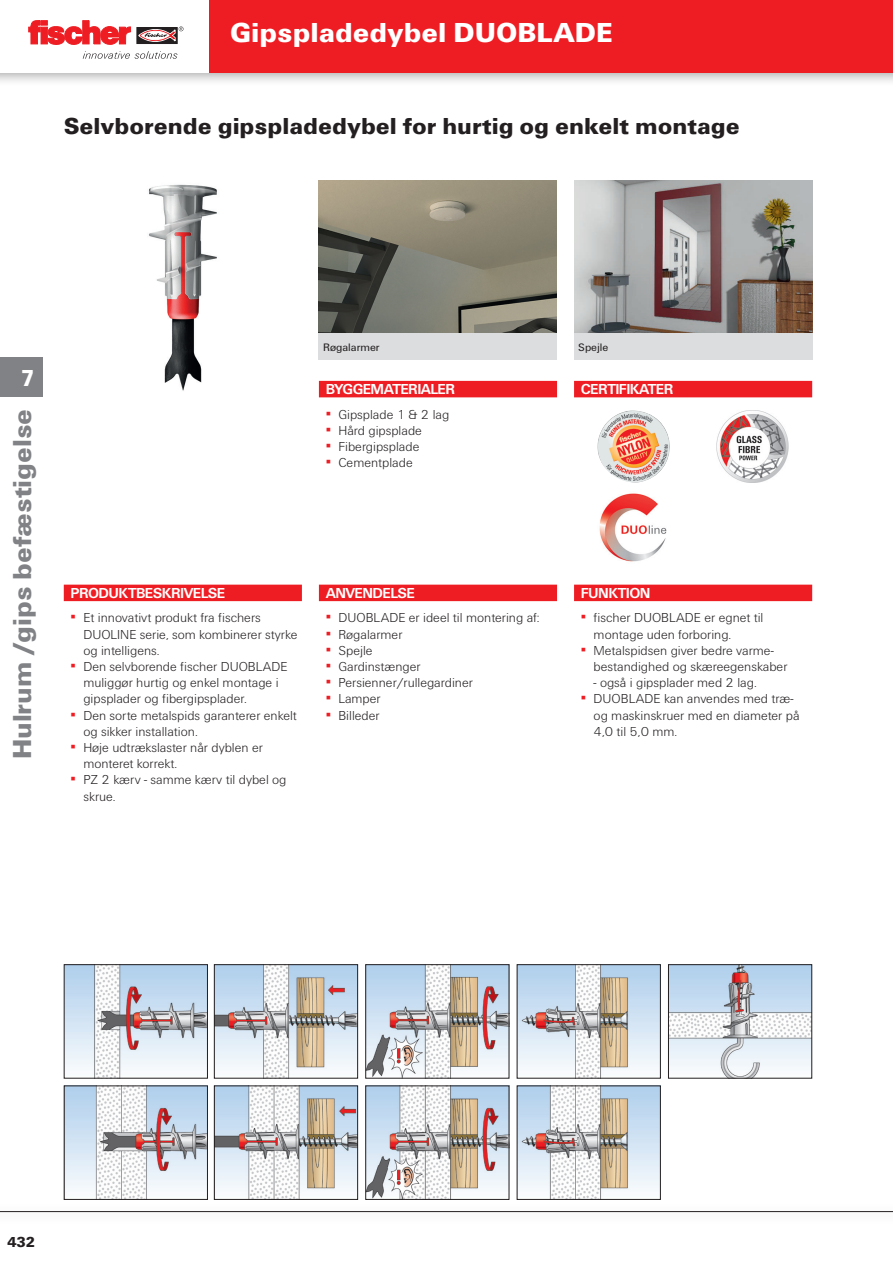
<style>
.page{position:relative;width:893px;height:1263px;background:#fff}
.page>*{position:absolute;margin:0;border:0;box-sizing:border-box;transform-origin:0 0}
.CB_AF_Head1{font:900 28.5px "Fi We";color:#fff}
.t1{font:900 27px "Fi We";color:#808285}
.CB_AF_Head9{font:900 24px "Fi We";color:#231f20}
.t2{font:900 24px "Fi We";color:#fff;scale:.88 1}
.CB_AF_FIX_H2_BG_RED{font:700 15px "Fi We";letter-spacing:-.04em;color:#fff}
.t3{font:900 15px "Fi We";color:#231f20}
.t4{font:300 13.5px/16.2px "Fi We";color:#231f20}
.t5{font:11.25px "Fi We";color:#231f20}
.s1{font-weight:400;color:#ee1d23}
</style>
<div class="page">
<div style="left:0;top:0;width:893px;height:86px;background:#231f20;opacity:.4"></div>
<div style="left:0;top:0;width:893px;height:72px;background:#ee1d23"></div>
<hr style="left:0;top:1211px;width:893px;height:1px;background:#231f20">
<img style="left:319px;top:180px;width:238px;height:153px">
<img style="left:574px;top:180px;width:238px;height:153px">
<img style="left:216px;top:966px;width:140px;height:110px">
<div style="left:214px;top:964px;width:144px;height:114px;border:1px solid #231f20"></div>
<img style="left:216px;top:1087px;width:140px;height:111px">
<div style="left:214px;top:1085px;width:144px;height:115px;border:1px solid #231f20"></div>
<img style="left:367px;top:966px;width:140px;height:110px">
<div style="left:365px;top:964px;width:144px;height:114px;border:1px solid #231f20"></div>
<img style="left:367px;top:1087px;width:140px;height:111px">
<div style="left:365px;top:1085px;width:144px;height:115px;border:1px solid #231f20"></div>
<img style="left:519px;top:966px;width:140px;height:110px">
<div style="left:517px;top:964px;width:144px;height:114px;border:1px solid #231f20"></div>
<img style="left:519px;top:1087px;width:140px;height:111px">
<div style="left:517px;top:1085px;width:144px;height:115px;border:1px solid #231f20"></div>
<img style="left:670px;top:966px;width:140px;height:110px">
<div style="left:668px;top:964px;width:144px;height:114px;border:1px solid #231f20"></div>
<img style="left:149px;top:184px;width:68px;height:207px">
<img style="left:66px;top:1087px;width:140px;height:111px">
<div style="left:64px;top:1085px;width:144px;height:115px;border:1px solid #231f20"></div>
<img style="left:66px;top:966px;width:140px;height:110px">
<div style="left:64px;top:964px;width:144px;height:114px;border:1px solid #231f20"></div>
<img style="left:716px;top:410px;width:73px;height:72px">
<img style="left:599px;top:493px;width:68px;height:69px">
<div style="left:0;top:0;width:208px;height:72px;background:#fff"></div>
<svg style="left:137px;top:27px;width:41px;height:17px"></svg>
<svg style="left:29px;top:21px;width:102px;height:24px"></svg>
<svg style="left:139px;top:26px;width:44px;height:15px"></svg>
<svg style="left:83px;top:51px;width:94px;height:8px"></svg>
<div style="left:0;top:357px;width:43px;height:40px;background:#808285"></div>
<div style="left:319px;top:333px;width:238px;height:27px;background:#dcdddf"></div>
<div style="left:574px;top:333px;width:238px;height:27px;background:#dcdddf"></div>
<img style="left:597px;top:410px;width:73px;height:72px">
<div style="left:64px;top:585px;width:238px;height:16px;background:#ee1d23"></div>
<div style="left:319px;top:585px;width:238px;height:16px;background:#ee1d23"></div>
<div style="left:319px;top:381px;width:238px;height:16px;background:#ee1d23"></div>
<div style="left:574px;top:381px;width:238px;height:16px;background:#ee1d23"></div>
<div style="left:574px;top:585px;width:238px;height:16px;background:#ee1d23"></div>
<p class="CB_AF_Head1" style="left:230px;top:16px;width:384px">Gipspladedybel DUOBLADE</p>
<p class="CB_AF_Head9" style="left:64px;top:113px;width:678px">Selvborende gipspladedybel for hurtig og enkelt montage</p>
<p class="t2" style="left:21px;top:364px;width:16px">7</p>
<p class="t1" style="left:7px;top:759px;width:352px;rotate:-90deg">Hulrum /gips befæstigelse</p>
<p class="t5" style="left:323px;top:341px;width:58px">Røgalarmer</p>
<p class="t5" style="left:578px;top:341px;width:32px">Spejle</p>
<p class="CB_AF_FIX_H2_BG_RED" style="left:326px;top:381px;width:131px">BYGGEMATERIALER</p>
<p class="t4" style="left:326px;top:406px;width:125px"><span class="s1">▪</span> Gipsplade 1 &amp; 2 lag</p>
<p class="t4" style="left:326px;top:422px;width:98px"><span class="s1">▪</span> Hård gipsplade</p>
<p class="t4" style="left:326px;top:439px;width:95px"><span class="s1">▪</span> Fibergipsplade</p>
<p class="t4" style="left:326px;top:455px;width:89px"><span class="s1">▪</span> Cementplade</p>
<p class="CB_AF_FIX_H2_BG_RED" style="left:581px;top:381px;width:94px">CERTIFIKATER</p>
<p class="CB_AF_FIX_H2_BG_RED" style="left:71px;top:584px;width:156px">PRODUKTBESKRIVELSE</p>
<p class="t4" style="left:83px;top:610px;width:216px;text-indent:-13px"><span class="s1">▪</span> Et innovativt produkt fra fischers<br>DUOLINE serie, som kombinerer styrke og intelligens.</p>
<p class="t4" style="left:83px;top:659px;width:206px;text-indent:-13px"><span class="s1">▪</span> Den selvborende fischer DUOBLADE muliggør hurtig og enkel montage i gipsplader og fibergipsplader.</p>
<p class="t4" style="left:83px;top:707px;width:215px;text-indent:-13px"><span class="s1">▪</span> Den sorte metalspids garanterer enkelt og sikker installation.</p>
<p class="t4" style="left:83px;top:740px;width:181px;text-indent:-13px"><span class="s1">▪</span> Høje udtrækslaster når dyblen er monteret korrekt.</p>
<p class="t4" style="left:83px;top:772px;width:205px;text-indent:-13px"><span class="s1">▪</span> PZ 2 kærv - samme kærv til dybel og skrue.</p>
<p class="CB_AF_FIX_H2_BG_RED" style="left:326px;top:584px;width:91px">ANVENDELSE</p>
<p class="t4" style="left:326px;top:610px;width:215px"><span class="s1">▪</span> DUOBLADE er ideel til montering af:</p>
<p class="t4" style="left:326px;top:626px;width:78px"><span class="s1">▪</span> Røgalarmer</p>
<p class="t4" style="left:326px;top:642px;width:48px"><span class="s1">▪</span> Spejle</p>
<p class="t4" style="left:326px;top:659px;width:96px"><span class="s1">▪</span> Gardinstænger</p>
<p class="t4" style="left:326px;top:675px;width:149px"><span class="s1">▪</span> Persienner/rullegardiner</p>
<p class="t4" style="left:326px;top:691px;width:56px"><span class="s1">▪</span> Lamper</p>
<p class="t4" style="left:326px;top:707px;width:55px"><span class="s1">▪</span> Billeder</p>
<p class="CB_AF_FIX_H2_BG_RED" style="left:581px;top:584px;width:71px">FUNKTION</p>
<p class="t4" style="left:594px;top:610px;width:171px;text-indent:-13px"><span class="s1">▪</span> fischer DUOBLADE er egnet til montage uden forboring.</p>
<p class="t4" style="left:594px;top:642px;width:195px;text-indent:-13px"><span class="s1">▪</span> Metalspidsen giver bedre varme&shy;bestandighed og skæreegenskaber</p>
<p class="t4" style="left:594px;top:675px;width:165px">- også i gipsplader med 2 lag.</p>
<p class="t4" style="left:594px;top:691px;width:207px;text-indent:-13px"><span class="s1">▪</span> DUOBLADE kan anvendes med træ&shy;og maskinskruer med en diameter på<br>4,0 til 5,0 mm.</p>
<p class="t3" style="left:7px;top:1234px;width:29px">432</p>
</div>
